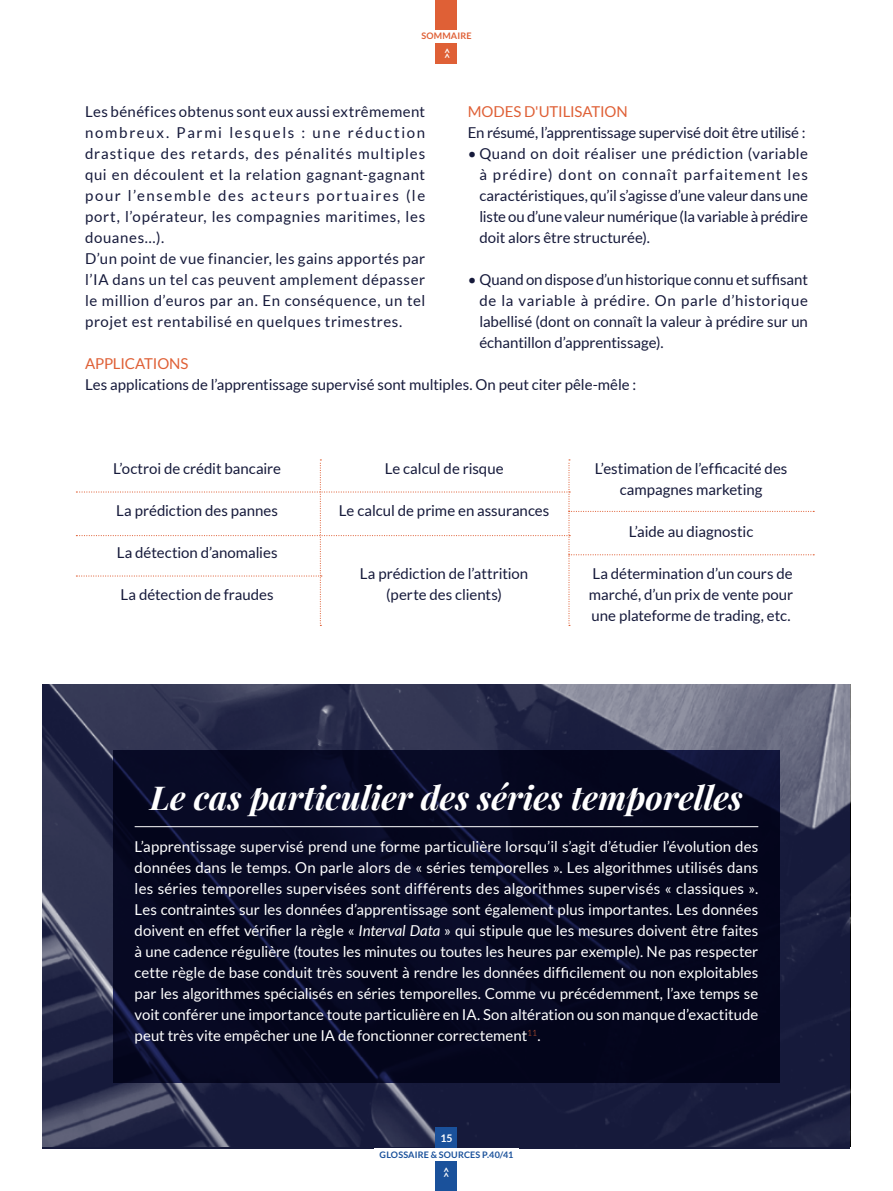
<style>
.page{position:relative;width:893px;height:1191px;background:#fff}
.page>*{position:absolute;margin:0;border:0;box-sizing:border-box;transform-origin:0 0}
.t1{font:italic 700 33px "Playfair Display";color:#fff}
.t2{font:15px/21px "Lato";color:#fff;text-align:justify}
.t3{font:15px/21px "Lato";letter-spacing:.005em;color:#161a3b;text-align:justify}
.t4{font:15px/21px "Lato";letter-spacing:.04em;color:#161a3b}
.t5{font:15px "Lato";letter-spacing:-.015em;color:#161a3b}
.t6{font:15px "Lato";letter-spacing:-.01em;color:#df6036}
.t7{font:700 10.5px "Lato";color:#fff}
.t8{font:700 9px "Lato";letter-spacing:.015em;color:#1a519b}
.t9{font:700 9px "Lato";letter-spacing:.02em;color:#df6036}
.s1{font-style:italic}
</style>
<div class="page">
<img style="left:43px;top:684px;width:807px;height:462px">
<svg style="left:113px;top:750px;width:667px;height:332px;background:#060821"></svg>
<hr style="left:135px;top:826px;width:623px;height:1px;background:#fff">
<svg style="left:76px;top:459px;width:738px;height:167px"></svg>
<div style="left:436px;top:0;width:21px;height:64px;background:#df6036"></div>
<div style="left:406px;top:30px;width:81px;height:13px;background:#fff"></div>
<div style="left:436px;top:1127px;width:21px;height:64px;background:#1a519b"></div>
<div style="left:374px;top:1148px;width:145px;height:13px;background:#fff"></div>
<p class="t9" style="left:421px;top:31px;width:52px">SOMMAIRE</p>
<p class="t7" style="left:441px;top:59px;width:13px;rotate:-90deg">&gt;&gt;</p>
<p class="t4" style="left:85px;top:101px;width:342px">Les bénéfices obtenus sont eux aussi extrêmement nombreux. Parmi lesquels : une réduction drastique des retards, des pénalités multiples qui en découlent et la relation gagnant-gagnant pour l’ensemble des acteurs portuaires (le port, l’opérateur, les compagnies maritimes, les douanes…).<br>D’un point de vue financier, les gains apportés par l’IA dans un tel cas peuvent amplement dépasser le million d’euros par an. En conséquence, un tel projet est rentabilisé en quelques trimestres.</p>
<p class="t6" style="left:468px;top:103px;width:162px">MODES D'UTILISATION</p>
<p class="t5" style="left:468px;top:124px;width:339px">En résumé, l’apprentissage supervisé doit être utilisé :</p>
<p class="t3" style="left:479px;top:143px;width:330px;text-indent:-12px">• Quand on doit réaliser une prédiction (variable à prédire) dont on connaît parfaitement les caractéristiques, qu’il s’agisse d’une valeur dans une liste ou d’une valeur numérique (la variable à prédire doit alors être structurée).</p>
<p class="t3" style="left:479px;top:269px;width:330px;text-indent:-12px">• Quand on dispose d’un historique connu et suffisant de la variable à prédire. On parle d’historique labellisé (dont on connaît la valeur à prédire sur un échantillon d’apprentissage).</p>
<p class="t6" style="left:85px;top:355px;width:105px">APPLICATIONS</p>
<p class="t3" style="left:85px;top:374px;width:553px">Les applications de l’apprentissage supervisé sont multiples. On peut citer pêle-mêle :</p>
<p class="t3" style="left:113px;top:458px;width:169px">L’octroi de crédit bancaire</p>
<p class="t3" style="left:116px;top:500px;width:163px">La prédiction des pannes</p>
<p class="t3" style="left:117px;top:542px;width:162px">La détection d’anomalies</p>
<p class="t3" style="left:121px;top:584px;width:155px">La détection de fraudes</p>
<p class="t3" style="left:385px;top:458px;width:120px">Le calcul de risque</p>
<p class="t3" style="left:339px;top:500px;width:212px">Le calcul de prime en assurances</p>
<p class="t3" style="left:360px;top:563px;width:170px;text-align:center">La prédiction de l’attrition (perte des clients)</p>
<p class="t3" style="left:595px;top:458px;width:194px;text-align:center">L’estimation de l’efficacité des campagnes marketing</p>
<p class="t3" style="left:629px;top:521px;width:126px">L’aide au diagnostic</p>
<p class="t3" style="left:589px;top:563px;width:206px">La détermination d’un cours de marché, d’un prix de vente pour une plateforme de trading, etc.</p>
<h1 class="t1" style="left:150px;top:775px;width:594px">Le cas particulier des séries temporelles</h1>
<p class="t2" style="left:135px;top:836px;width:625px">L’apprentissage supervisé prend une forme particulière lorsqu’il s’agit d’étudier l’évolution des données dans le temps. On parle alors de « séries temporelles ». Les algorithmes utilisés dans les séries temporelles supervisées sont différents des algorithmes supervisés « classiques ».<br>Les contraintes sur les données d’apprentissage sont également plus importantes. Les données doivent en effet vérifier la règle « <span class="s1">Interval Data</span> » qui stipule que les mesures doivent être faites à une cadence régulière (toutes les minutes ou toutes les heures par exemple). Ne pas respecter cette règle de base conduit très souvent à rendre les données difficilement ou non exploitables par les algorithmes spécialisés en séries temporelles. Comme vu précédemment, l’axe temps se voit conférer une importance toute particulière en IA. Son altération ou son manque d’exactitude peut très vite empêcher une IA de fonctionner correctement<sup>11</sup>.</p>
<p class="t7" style="left:440px;top:1131px;width:14px">15</p>
<p class="t8" style="left:380px;top:1149px;width:135px">GLOSSAIRE &amp; SOURCES P.40/41</p>
</div>
